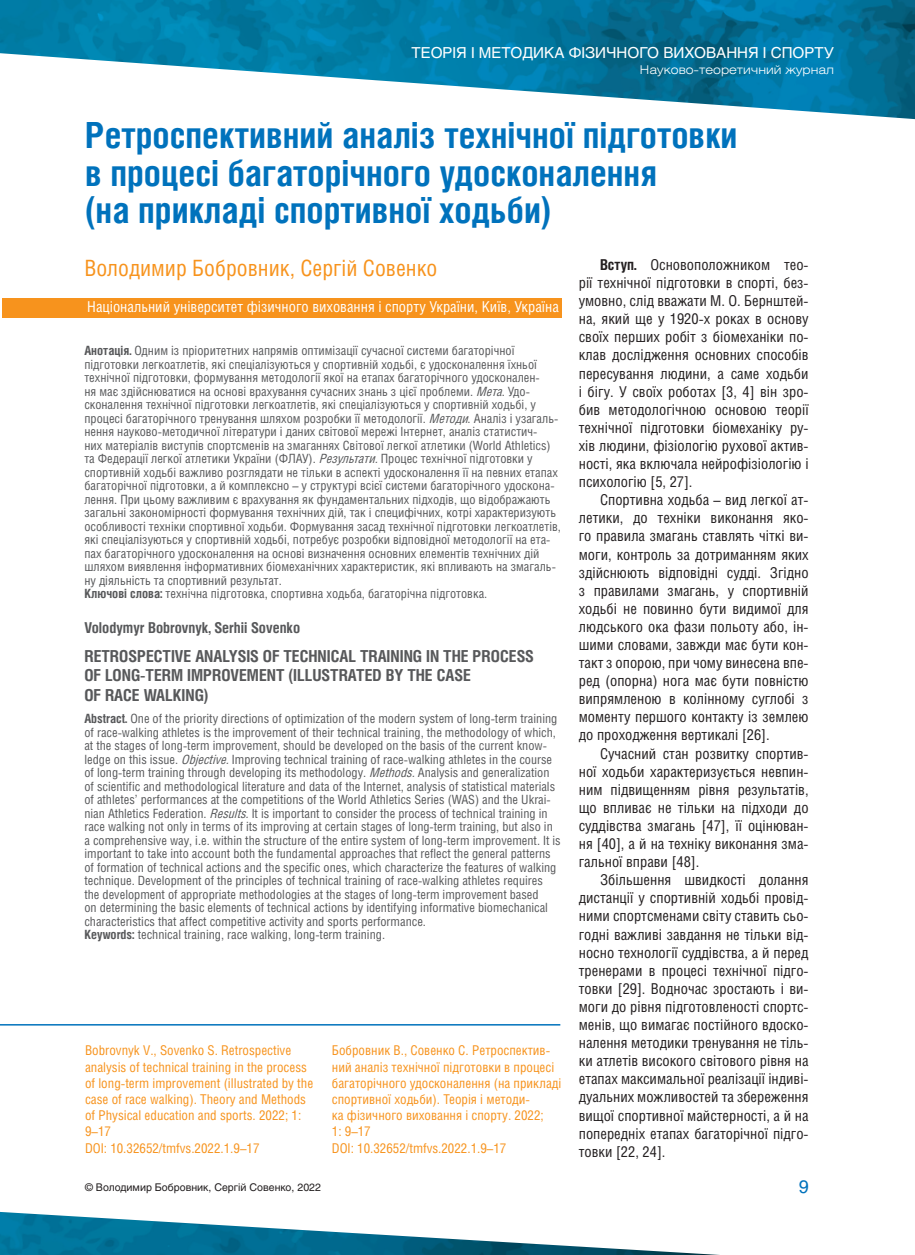
<style>
.page{position:relative;width:915px;height:1255px;background:#fff}
.page>*{position:absolute;margin:0;border:0;box-sizing:border-box;transform-origin:0 0}
.t1{font:700 36px/37.5px "Helios Cond C";color:#0072bc}
.t2{font:22.5px "Helios Cond C";color:#f7931d}
.t3{font:18px "Helios C";color:#0072bc}
.t4{font:700 16.5px/19.8px "Helios Cond C";color:#57585a}
.t5{font:15px/18.1px "Helios Cond C";color:#231f20;text-align:justify}
.t6{font:15px "Helios Cond C";color:#fff}
.t7{font:15px "Helios C";color:#fff}
.t8{font:700 15px "Helios Cond C";color:#57585a}
.t9{font:13.5px/16.2px "Helios Cond C";color:#f7931d}
.t10{font:12.75px/13.5px "Helios Cond C";color:#57585a}
.t11{font:12px "Helios Ext Light C";color:#fff}
.t12{font:10.5px "Helios C";color:#231f20}
.s1{font-weight:700}
.s2{font-style:italic}
</style>
<div class="page">
<img style="left:0;top:1211px;width:703px;height:43px">
<img style="left:0;top:0;width:914px;height:119px">
<div style="left:2px;top:298px;width:559px;height:19px;background:#f7931d"></div>
<hr style="left:0;top:1024px;width:560px;height:1px;background:#0072bc">
<p class="t7" style="left:411px;top:44px;width:316px">Теорія і методика фізичного вихованн</p>
<p class="t7" style="left:747px;top:44px;width:85px">я і спорту</p>
<p class="t11" style="left:639px;top:62px;width:196px">Науково-теоретичний журнал</p>
<h1 class="t1" style="left:85px;top:116px;width:653px">РЕТРОСПЕКТИВНИЙ АНАЛІЗ ТЕХНІЧНОЇ ПІДГОТОВКИ<br>В ПРОЦЕСІ БАГАТОРІЧНОГО УДОСКОНАЛЕННЯ<br>(НА ПРИКЛАДІ СПОРТИВНОЇ ХОДЬБИ)</h1>
<h2 class="t2" style="left:84px;top:254px;width:354px">Володимир Бобровник, Сергій Совенко</h2>
<p class="t6" style="left:87px;top:298px;width:473px">Національний університет фізичного виховання і спорту України, Київ, Україна</p>
<p class="t5" style="left:578px;top:255px;width:231px;text-indent:21px"><span class="s1">ВСТУП.</span> Основоположником тео&shy;рії технічної підготовки в спорті, без&shy;умовно, слід вважати М. О. Бернштей&shy;на, який ще у 1920-х роках в основу своїх перших робіт з біомеханіки по&shy;клав дослідження основних способів пересування людини, а саме ходьби і бігу. У своїх роботах [3, 4] він зро&shy;бив методологічною основою теорії технічної підготовки біомеханіку ру&shy;хів людини, фізіологію рухової актив&shy;ності, яка включала нейрофізіологію і психологію [5, 27].</p>
<p class="t5" style="left:578px;top:490px;width:231px;text-indent:21px">Спортивна ходьба – вид легкої ат&shy;летики, до техніки виконання яко&shy;го правила змагань ставлять чіткі ви&shy;моги, контроль за дотриманням яких здійснюють відповідні судді. Згідно з правилами змагань, у спортивній ходьбі не повинно бути видимої для людського ока фази польоту або, ін&shy;шими словами, завжди має бути кон&shy;такт з опорою, при чому винесена впе&shy;ред (опорна) нога має бути повністю випрямленою в колінному суглобі з моменту першого контакту із землею до проходження вертикалі [26].</p>
<p class="t5" style="left:578px;top:743px;width:231px;text-indent:21px">Сучасний стан розвитку спортив&shy;ної ходьби характеризується невпин&shy;ним підвищенням рівня результатів, що впливає не тільки на підходи до суддівства змагань [47], її оцінюван&shy;ня [40], а й на техніку виконання зма&shy;гальної вправи [48].</p>
<p class="t5" style="left:578px;top:870px;width:231px;text-indent:21px">Збільшення швидкості долання дистанції у спортивній ходьбі провід&shy;ними спортсменами світу ставить сьо&shy;годні важливі завдання не тільки від&shy;носно технології суддівства, а й перед тренерами в процесі технічної підго&shy;товки [29]. Водночас зростають і ви&shy;моги до рівня підготовленості спортс&shy;менів, що вимагає постійного вдоско&shy;налення методики тренування не тіль&shy;ки атлетів високого світового рівня на етапах максимальної реалізації індиві&shy;дуальних можливостей та збереження вищої спортивної майстерності, а й на попередніх етапах багаторічної підго&shy;товки [22, 24].</p>
<p class="t10" style="left:84px;top:343px;width:478px"><span class="s1">АНОТАЦІЯ.</span> Одним із пріоритетних напрямів оптимізації сучасної системи багаторічної підготовки легкоатлетів, які спеціалізуються у спортивній ходьбі, є удосконалення їхньої технічної підготовки, формування методології якої на етапах багаторічного удосконален-<br>ня має здійснюватися на основі врахування сучасних знань з цієї проблеми. <span class="s2">Мета</span>. Удо&shy;сконалення технічної підготовки легкоатлетів, які спеціалізуються у спортивній ходьбі, у процесі багаторічного тренування шляхом розробки її методології. <span class="s2">Методи</span>. Аналіз і узагаль&shy;нення науково-методичної літератури і даних світової мережі Інтернет, аналіз статистич-<br>них матеріалів виступів спортсменів на змаганнях Світової легкої атлетики (World Athletics) та Федерації легкої атлетики України (ФЛАУ). <span class="s2">Результати.</span>Процес технічної підготовки у спортивній ходьбі важливо розглядати не тільки в аспекті удосконалення її на певних етапах багаторічної підготовки, а й комплексно – у структурі всієї системи багаторічного удоскона&shy;лення. При цьому важливим є врахування як фундаментальних підходів, що відображають загальні закономірності формування технічних дій, так і специфічних, котрі характеризують особливості техніки спортивної ходьби. Формування засад технічної підготовки легкоатлетів, які спеціалізуються у спортивній ходьбі, потребує розробки відповідної методології на ета&shy;пах багаторічного удосконалення на основі визначення основних елементів технічних дій шляхом виявлення інформативних біомеханічних характеристик, які впливають на змагаль&shy;ну діяльність та спортивний результат.<br><span class="s1">КЛЮЧОВІ СЛОВА:</span> технічна підготовка, спортивна ходьба, багаторічна підготовка.</p>
<p class="t8" style="left:84px;top:619px;width:217px">VOLODYMYR BOBROVNYK, SERHII SOVENKO</p>
<p class="t4" style="left:84px;top:645px;width:451px">RETROSPECTIVE ANALYSIS OF TECHNICAL TRAINING IN THE PROCESS<br>OF LONG-TERM IMPROVEMENT (ILLUSTRATED BY THE CASE<br>OF RACE WALKING)</p>
<p class="t10" style="left:84px;top:711px;width:477px"><span class="s1">ABSTRACT.</span> One of the priority directions of optimization of the modern system of long-term training of race-walking athletes is the improvement of their technical training, the methodology of which, at the stages of long-term improvement, should be developed on the basis of the current know&shy;ledge on this issue. <span class="s2">Objective.</span>Improving technical training of race-walking athletes in the course of long-term training through developing its methodology. <span class="s2">Methods.</span>Analysis and generalization of scientific and methodological literature and data of the Internet, analysis of statistical materials of athletes’ performances at the competitions of the World Athletics Series (WAS) and the Ukrai&shy;nian Athletics Federation. <span class="s2">Results.</span>It is important to consider the process of technical training in race walking not only in terms of its improving at certain stages of long-term training, but also in a comprehensive way, i.e. within the structure of the entire system of long-term improvement. It is important to take into account both the fundamental approaches that reflect the general patterns of formation of technical actions and the specific ones, which characterize the features of walking technique. Development of the principles of technical training of race-walking athletes requires the development of appropriate methodologies at the stages of long-term improvement based<br>on determining the basic elements of technical actions by identifying informative biomechanical characteristics that affect competitive activity and sports performance.<br><span class="s1">KEYWORDS:</span> technical training, race walking, long-term training.</p>
<p class="t9" style="left:85px;top:1042px;width:230px">Bobrovnyk V., Sovenko S. Retrospective analysis of technical training in the process of long-term improvement (illustrated by the case of race walking). Theory and Methods of Physical education and sports. 2022; 1:<br>9–17<br>DOI: 10.32652/tmfvs.2022.1.9–17</p>
<p class="t9" style="left:332px;top:1042px;width:231px">Бобровник В., Совенко С. Ретроспектив&shy;ний аналіз технічної підготовки в процесі багаторічного удосконалення (на прикладі спортивної ходьби). Теорія і методи-<br>ка фізичного виховання і спорту. 2022;<br>1: 9–17<br>DOI: 10.32652/tmfvs.2022.1.9–17</p>
<p class="t12" style="left:85px;top:1180px;width:237px">© Володимир Бобровник, Сергій Совенко, 2022</p>
<h3 class="t3" style="left:798px;top:1175px;width:12px">9</h3>
</div>
